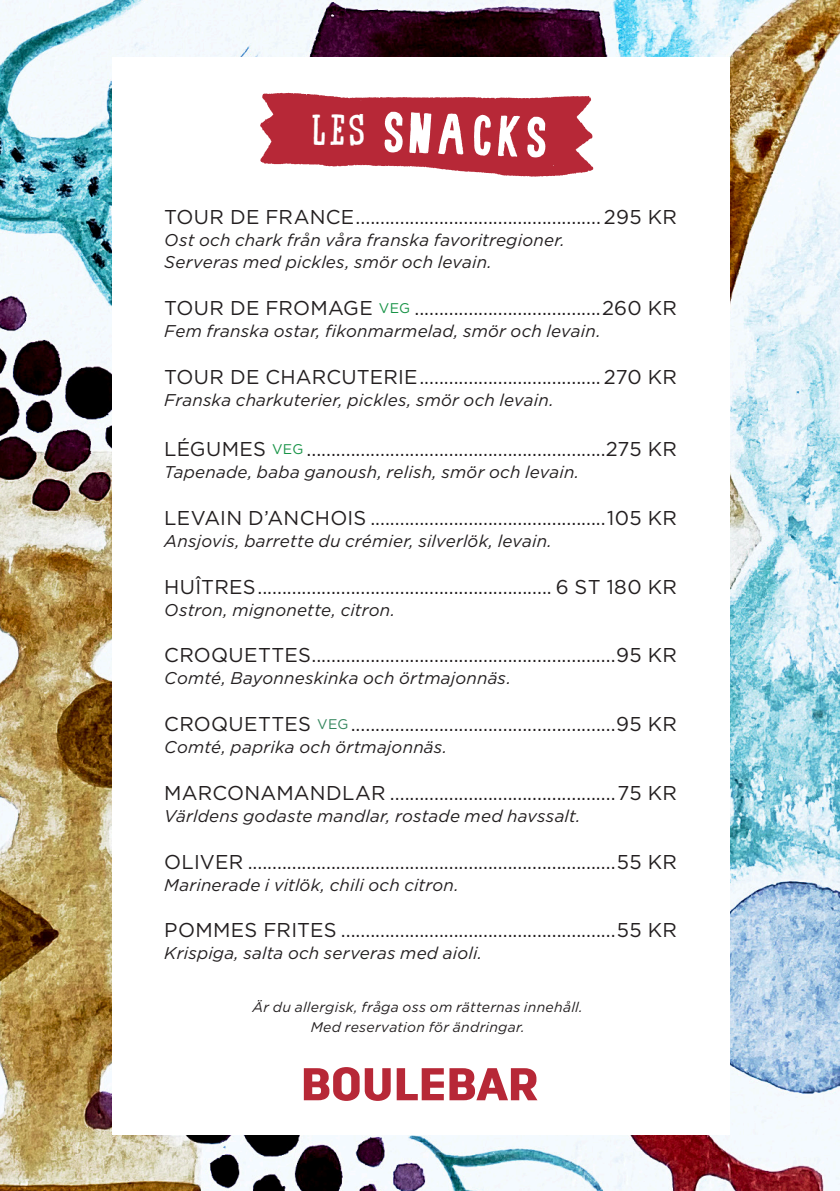
<style>
.page{position:relative;width:840px;height:1191px;background:#fff}
.page>*{position:absolute;margin:0;border:0;box-sizing:border-box;transform-origin:0 0}
.t1{font:58.4px "Carreau Condensed Carreau Condens";color:#fff}
.t2{font:43.8px "Sur Place Serif Sur Place Serif";color:#fff}
.h3_gotham{font:20px "Gotham";letter-spacing:.015em;color:#231f20}
.beskrivning_rätter{font:italic 17px/22px "Gotham";letter-spacing:.01em;color:#231f20}
.bröd_gotham{font:italic 14px "Gotham";letter-spacing:.02em;color:#231f20}
.s1{font-size:14px;color:#179346}
.s2{font-size:14px;color:#34865d}
</style>
<div class="page">
<img style="left:0;top:0;width:839px;height:1191px">
<div style="left:112px;top:57px;width:617px;height:1077px;background:#fff"></div>
<img style="left:260px;top:92px;width:334px;height:85px">
<svg style="left:304px;top:1067px;width:86px;height:34px"></svg>
<svg style="left:396px;top:1068px;width:47px;height:32px"></svg>
<svg style="left:449px;top:1068px;width:88px;height:32px"></svg>
<p class="t2" style="left:311px;top:102px;width:56px">LES</p>
<p class="t1" style="left:383px;top:94px;width:167px;rotate:2deg">SNACKS</p>
<p class="h3_gotham" style="left:164px;top:206px;width:514px">TOUR DE FRANCE.................................................. 295 KR</p>
<p class="beskrivning_rätter" style="left:164px;top:229px;width:401px">Ost och chark från våra franska favoritregioner.<br>Serveras med pickles, smör och levain.</p>
<p class="h3_gotham" style="left:164px;top:297px;width:514px">TOUR DE FROMAGE <span class="s1">VEG</span> ......................................260 KR</p>
<p class="beskrivning_rätter" style="left:164px;top:320px;width:437px">Fem franska ostar, fikonmarmelad, smör och levain.</p>
<p class="h3_gotham" style="left:164px;top:365px;width:513px">TOUR DE CHARCUTERIE..................................... 270 KR</p>
<p class="beskrivning_rätter" style="left:164px;top:388px;width:391px">Franska charkuterier, pickles, smör och levain.</p>
<p class="h3_gotham" style="left:164px;top:438px;width:514px">LÉGUMES <span class="s1">VEG</span> .............................................................275 KR</p>
<p class="beskrivning_rätter" style="left:164px;top:461px;width:416px">Tapenade, baba ganoush, relish, smör och levain.</p>
<p class="h3_gotham" style="left:164px;top:507px;width:514px">LEVAIN D’ANCHOIS ................................................105 KR</p>
<p class="beskrivning_rätter" style="left:164px;top:530px;width:389px">Ansjovis, barrette du crémier, silverlök, levain.</p>
<p class="h3_gotham" style="left:164px;top:575px;width:513px">HUÎTRES............................................................ 6 ST 180 KR</p>
<p class="beskrivning_rätter" style="left:164px;top:598px;width:232px">Ostron, mignonette, citron.</p>
<p class="h3_gotham" style="left:164px;top:644px;width:514px">CROQUETTES..............................................................95 KR</p>
<p class="beskrivning_rätter" style="left:164px;top:667px;width:348px">Comté, Bayonneskinka och örtmajonnäs.</p>
<p class="h3_gotham" style="left:164px;top:713px;width:514px">CROQUETTES <span class="s2">VEG</span> ......................................................95 KR</p>
<p class="beskrivning_rätter" style="left:164px;top:736px;width:284px">Comté, paprika och örtmajonnäs.</p>
<p class="h3_gotham" style="left:164px;top:781px;width:514px">MARCONAMANDLAR ..............................................75 KR</p>
<p class="beskrivning_rätter" style="left:164px;top:805px;width:417px">Världens godaste mandlar, rostade med havssalt.</p>
<p class="h3_gotham" style="left:164px;top:850px;width:514px">OLIVER ...........................................................................55 KR</p>
<p class="beskrivning_rätter" style="left:164px;top:873px;width:296px">Marinerade i vitlök, chili och citron.</p>
<p class="h3_gotham" style="left:164px;top:919px;width:514px">POMMES FRITES ........................................................55 KR</p>
<p class="beskrivning_rätter" style="left:164px;top:942px;width:319px">Krispiga, salta och serveras med aioli.</p>
<p class="bröd_gotham" style="left:252px;top:999px;width:331px">Är du allergisk, fråga oss om rätternas innehåll.</p>
<p class="bröd_gotham" style="left:310px;top:1019px;width:215px">Med reservation för ändringar.</p>
</div>
